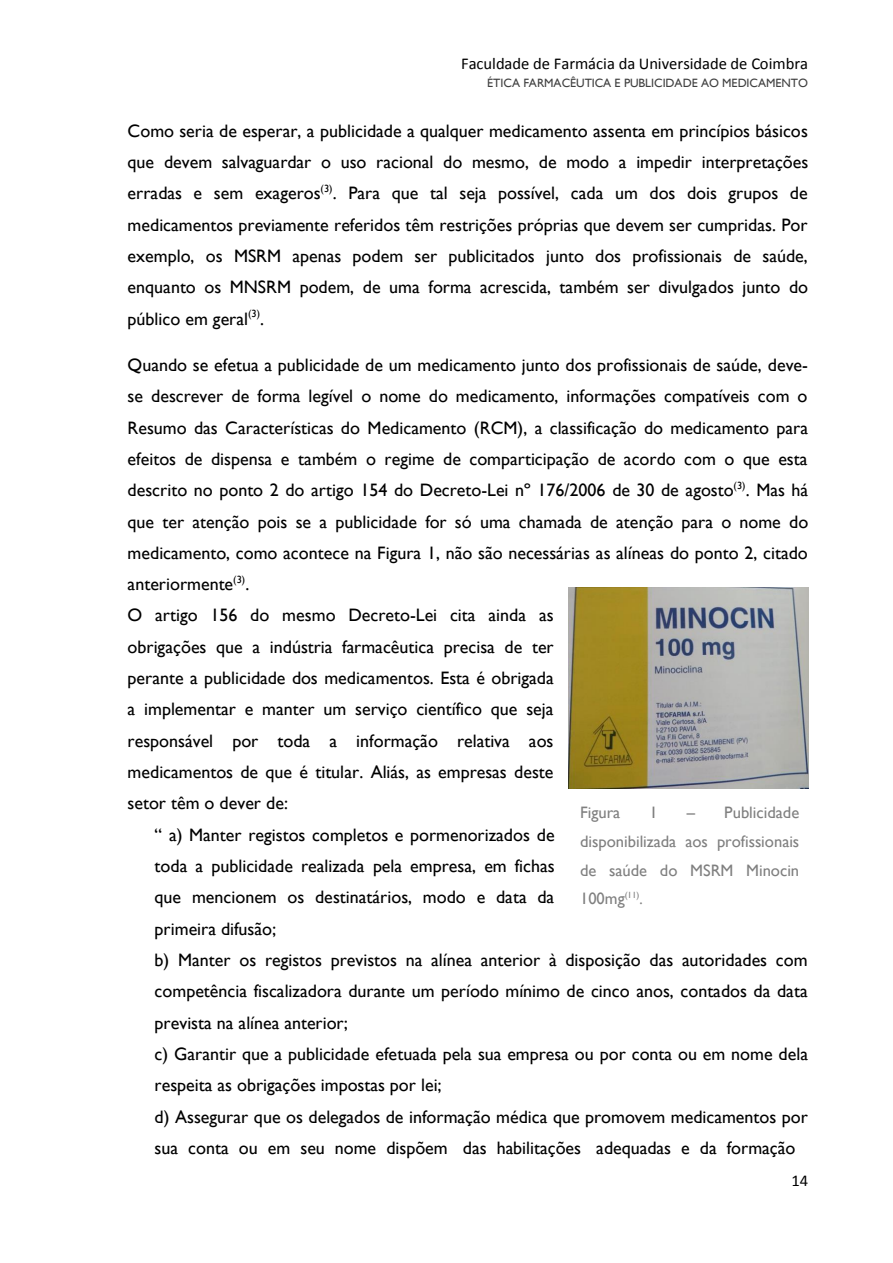
<style>
.page{position:relative;width:893px;height:1263px;background:#fff}
.page>*{position:absolute;margin:0;border:0;box-sizing:border-box;transform-origin:0 0}
.t1{font:18px/31.3px "Gill Sans MT";color:#000;text-align:justify}
.t2{font:16.5px/28.8px "Gill Sans MT";color:#808080;text-align:justify}
.t3{font:16.5px "Calibri";color:#000}
.t4{font:12px "Gill Sans MT";letter-spacing:-.005em;color:#404040}
.s1{font-size:15px}
</style>
<div class="page">
<img style="left:568px;top:587px;width:240px;height:201px">
<p class="t3" style="left:461px;top:56px;width:348px">Faculdade de Farmácia da Universidade de Coimbra</p>
<p class="t4" style="left:487px;top:76px;width:322px">ÉTICA FARMACÊUTICA E PUBLICIDADE AO MEDICAMENTO</p>
<p class="t1" style="left:128px;top:115px;width:682px">Como seria de esperar, a publicidade a qualquer medicamento assenta em princípios básicos que devem salvaguardar o uso racional do mesmo, de modo a impedir interpretações erradas e sem exageros<sup>(3)</sup>. Para que tal seja possível, cada um dos dois grupos de medicamentos previamente referidos têm restrições próprias que devem ser cumpridas. Por exemplo, os MSRM apenas podem ser publicitados junto dos profissionais de saúde, enquanto os MNSRM podem, de uma forma acrescida, também ser divulgados junto do público em geral<sup>(3)</sup>.</p>
<p class="t1" style="left:128px;top:349px;width:682px">Quando se efetua a publicidade de um medicamento junto dos profissionais de saúde, deve&shy;se descrever de forma legível o nome do medicamento, informações compatíveis com o Resumo das Características do Medicamento (RCM), a classificação do medicamento para efeitos de dispensa e também o regime de comparticipação de acordo com o que esta descrito no ponto 2 do artigo 154 do Decreto-Lei nº 176/2006 de 30 de agosto<sup>(3)</sup>. Mas há que ter atenção pois se a publicidade for só uma chamada de atenção para o nome do medicamento, como acontece na Figura 1, não são necessárias as alíneas do ponto 2, citado anteriormente<sup>(3)</sup>.</p>
<p class="t1" style="left:128px;top:599px;width:428px">O artigo 156 do mesmo Decreto-Lei cita ainda as obrigações que a indústria farmacêutica precisa de ter perante a publicidade dos medicamentos. Esta é obrigada a implementar e manter um serviço científico que seja responsável por toda a informação relativa aos medicamentos de que é titular. Aliás, as empresas deste setor têm o dever de:</p>
<p class="t1" style="left:155px;top:819px;width:402px">“ a) Manter registos completos e pormenorizados de toda a publicidade realizada pela empresa, em fichas que mencionem os destinatários, modo e data da primeira difusão;</p>
<p class="t1" style="left:155px;top:944px;width:655px">b) Manter os registos previstos na alínea anterior à disposição das autoridades com competência fiscalizadora durante um período mínimo de cinco anos, contados da data prevista na alínea anterior;</p>
<p class="t1" style="left:155px;top:1038px;width:655px">c) Garantir que a publicidade efetuada pela sua empresa ou por conta ou em nome dela respeita as obrigações impostas por lei;</p>
<p class="t1" style="left:155px;top:1100px;width:655px">d) Assegurar que os delegados de informação médica que promovem medicamentos por sua conta ou em seu nome dispõem das habilitações adequadas e da formação</p>
<p class="t2" style="left:580px;top:798px;width:221px;text-indent:107px">– Publicidade disponibilizada aos profissionais de saúde do MSRM Minocin 100mg<sup>(11)</sup><span class="s1">.</span></p>
<p class="t2" style="left:580px;top:798px;width:42px">Figura</p>
<p class="t2" style="left:649px;top:798px;width:10px">1</p>
<p class="t3" style="left:791px;top:1174px;width:18px">14</p>
</div>
